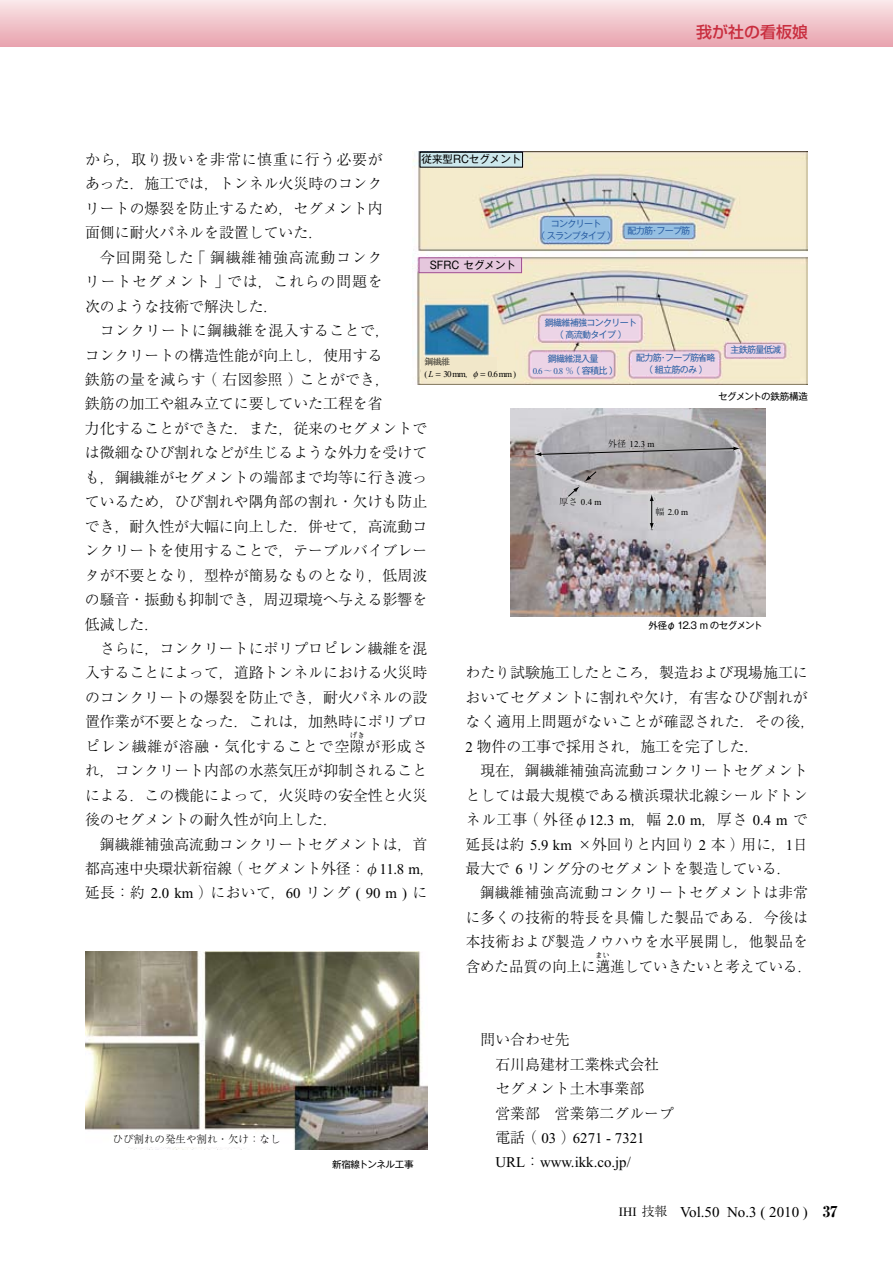
<style>
.page{position:relative;width:893px;height:1263px;background:#fff}
.page>*{position:absolute;margin:0;border:0;box-sizing:border-box;transform-origin:0 0}
.t1{font:500 15.9px "Shin Go Pro";color:#c92e3f}
.t2{font:15px "Times New Roman";color:#000}
.t3{font:300 14.85px/24.5px "Ryumin Pro";color:#000;text-align:justify}
.t4{font:300 14.85px/24.5px "Ryumin Pro";letter-spacing:.035em;color:#000}
.t5{font:14.85px/24.5px "Times New Roman";color:#000}
.t6{font:10.5px "Gothic MB101 Pro";color:#000}
.t7{font:300 10.5px "Ryumin Pro";color:#000}
.t8{font:9.6px "Gothic MB101 Pro";letter-spacing:-.055em;color:#000}
.t9{font:9.6px "Gothic MB101 Pro";letter-spacing:-.08em;color:#000}
.t10{font:9px/12px "Gothic MB101 Pro";letter-spacing:-.075em;color:#295ea3;text-align:center}
.t11{font:9px "Times New Roman";letter-spacing:-.075em;color:#000}
.t12{font:9px "Times New Roman";color:#295ea3}
.t13{font:300 9px "Ryumin Pro";color:#000}
.t14{font:300 7.5px "Ryumin Pro";color:#000}
.s1{font-family:"Ryumin Pro";font-weight:300}
.s2{font-family:"Gothic MB101 Pro"}
.s3{font-style:italic}
.s4{font-family:"Times New Roman";font-weight:400}
.s5{font-size:12.75px}
.s6{font-family:"Ryumin Pro";font-weight:300;font-size:12.75px}
.s7{font-family:"Ryumin Pro";font-weight:800}
</style>
<div class="page">
<div style="left:0;top:0;width:893px;height:47px;background:linear-gradient(to bottom,#fae8e9,#e8a2ad)"></div>
<img style="left:85px;top:952px;width:342px;height:197px">
<div style="left:116px;top:1130px;width:139px;height:17px;background:#fff"></div>
<img style="left:412px;top:152px;width:396px;height:233px">
<div style="left:421px;top:357px;width:76px;height:20px;background:#f1e7c9"></div>
<div style="left:419px;top:258px;width:102px;height:15px;background:#e5c7dd"></div>
<div style="left:419px;top:257px;width:103px;height:16px;border:1px solid #a25092"></div>
<div style="left:420px;top:152px;width:102px;height:15px;background:#cce7ec"></div>
<div style="left:420px;top:152px;width:103px;height:16px;border:1px solid #000"></div>
<div style="left:544px;top:219px;width:64px;height:22px;background:#95bfe2"></div>
<div style="left:626px;top:225px;width:66px;height:12px;background:#95bfe2"></div>
<div style="left:542px;top:317px;width:97px;height:22px;background:#ecd4e6"></div>
<div style="left:532px;top:353px;width:81px;height:22px;background:#ecd4e6"></div>
<div style="left:632px;top:352px;width:85px;height:23px;background:#ecd4e6"></div>
<div style="left:728px;top:344px;width:55px;height:12px;background:#ecd4e6"></div>
<img style="left:510px;top:408px;width:255px;height:209px">
<div style="left:648px;top:494px;width:6px;height:35px;background:#d0d0d2"></div>
<div style="left:651px;top:505px;width:25px;height:12px;background:#d0d0d2"></div>
<svg style="left:650px;top:494px;width:4px;height:36px"></svg>
<div style="left:573px;top:496px;width:25px;height:8px;background:#c5c6c7"></div>
<div style="left:567px;top:495px;width:7px;height:8px;background:#c5c6c7"></div>
<div style="left:629px;top:441px;width:14px;height:7px;background:#b6b4b7"></div>
<div style="left:614px;top:442px;width:14px;height:7px;background:#b5b3b6"></div>
<svg style="left:535px;top:443px;width:205px;height:15px;background:#9e9da1"></svg>
<div style="left:567px;top:486px;width:13px;height:9px;background:#bfbfc3"></div>
<svg style="left:568px;top:471px;width:30px;height:26px"></svg>
<svg style="left:474px;top:377px;width:11px;height:2px"></svg>
<p class="t1" style="left:696px;top:19px;width:113px">我が社の看板娘</p>
<p class="t3" style="left:85px;top:146px;width:299px">から，取り扱いを非常に慎重に行う必要があった．施工では，トンネル火災時のコンクリートの爆裂を防止するため，セグメント内面側に耐火パネルを設置していた．</p>
<p class="t3" style="left:85px;top:244px;width:299px;text-indent:15px">今回開発した「鋼繊維補強高流動コンクリートセグメント」では，これらの問題を次のような技術で解決した．</p>
<p class="t3" style="left:85px;top:317px;width:344px;text-align:left;text-indent:15px">コンクリートに鋼繊維を混入することで，<br>コンクリートの構造性能が向上し，使用する<br>鉄筋の量を減らす（右図参照）ことができ，<br>鉄筋の加工や組み立てに要していた工程を省<br>力化することができた．また，従来のセグメントでは微細なひび割れなどが生じるような外力を受けても，鋼繊維がセグメントの端部まで均等に行き渡っているため，ひび割れや隅角部の割れ・欠けも防止でき，耐久性が大幅に向上した．併せて，高流動コンクリートを使用することで，テーブルバイブレータが不要となり，型枠が簡易なものとなり，低周波の騒音・振動も抑制でき，周辺環境へ与える影響を低減した．</p>
<p class="t3" style="left:85px;top:635px;width:344px;text-indent:15px">さらに，コンクリートにポリプロピレン繊維を混入することによって，道路トンネルにおける火災時のコンクリートの爆裂を防止でき，耐火パネルの設置作業が不要となった．これは，加熱時にポリプロピレン繊維が溶融・気化することで空隙が形成さ</p>
<p class="t6" style="left:421px;top:151px;width:101px">従来型RCセグメント</p>
<p class="t10" style="left:536px;top:216px;width:82px">コンクリート<br>（ スランプタイプ ）</p>
<p class="t10" style="left:627px;top:224px;width:64px">配力筋・フープ筋</p>
<p class="t6" style="left:430px;top:256px;width:88px">SFRC セグメント</p>
<p class="t10" style="left:545px;top:315px;width:94px">鋼繊維補強コンクリート（ 高流動タイプ ）</p>
<p class="t10" style="left:548px;top:351px;width:52px">鋼繊維混入量</p>
<p class="t12" style="left:533px;top:366px;width:87px">0.6 <span class="s1">～</span> 0.8 <span class="s1">％</span> <span class="s2">（ 容積比 ）</span></p>
<p class="t10" style="left:730px;top:343px;width:52px">主鉄筋量低減</p>
<p class="t10" style="left:636px;top:351px;width:81px">配力筋・フープ筋省略（ 組立筋のみ ）</p>
<p class="t13" style="left:424px;top:354px;width:27px">鋼繊維</p>
<p class="t11" style="left:424px;top:369px;width:51px">( <span class="s3">L</span> 30 mm<span class="s1">，</span></p>
<p class="t11" style="left:488px;top:369px;width:30px">0.6 mm )</p>
<p class="t8" style="left:718px;top:388px;width:91px">セグメントの鉄筋構造</p>
<p class="t11" style="left:608px;top:439px;width:48px"><span class="s1">外径</span> 12.3 m</p>
<p class="t11" style="left:559px;top:497px;width:43px"><span class="s1">厚さ</span> 0.4 m</p>
<p class="t11" style="left:655px;top:507px;width:34px"><span class="s1">幅</span> 2.0 m</p>
<p class="t9" style="left:648px;top:618px;width:116px">外径φ 12.3 m のセグメント</p>
<p class="t3" style="left:465px;top:659px;width:351px;text-align:left">わたり試験施工したところ，製造および現場施工においてセグメントに割れや欠け，有害なひび割れがなく適用上問題がないことが確認された．その後，<br><span class="s4">2</span> 物件の工事で採用され，施工を完了した．</p>
<p class="t3" style="left:466px;top:757px;width:344px;text-indent:15px">現在，鋼繊維補強高流動コンクリートセグメントとしては最大規模である横浜環状北線シールドトンネル工事（外径φ<span class="s4">12.3 m</span>，幅 <span class="s4">2.0 m</span>，厚さ <span class="s4">0.4 m</span> で延長は約 <span class="s4">5.9 km</span> ×外回りと内回り <span class="s4">2</span> 本）用に，<span class="s4">1</span>日最大で <span class="s4">6</span> リング分のセグメントを製造している．</p>
<p class="t4" style="left:466px;top:879px;width:348px;text-indent:14px">鋼繊維補強高流動コンクリートセグメントは非常に多くの技術的特長を具備した製品である．今後は本技術および製造ノウハウを水平展開し，他製品を含めた品質の向上に邁進していきたいと考えている．</p>
<p class="t14" style="left:350px;top:729px;width:16px">げき</p>
<p class="t3" style="left:85px;top:757px;width:344px">れ，コンクリート内部の水蒸気圧が抑制されることによる．この機能によって，火災時の安全性と火災後のセグメントの耐久性が向上した．</p>
<p class="t3" style="left:85px;top:831px;width:351px;text-align:center">鋼繊維補強高流動コンクリートセグメントは，首<br>都高速中央環状新宿線（セグメント外径：φ<span class="s4">11.8 m</span>，延長：約 <span class="s4">2.0 km</span> ）において，<span class="s4">60</span> リング <span class="s4">( 90 m )</span> に</p>
<p class="t14" style="left:595px;top:949px;width:16px">まい</p>
<p class="t7" style="left:113px;top:1131px;width:169px">ひび割れの発生や割れ・欠け：なし</p>
<p class="t8" style="left:332px;top:1156px;width:83px">新宿線トンネル工事</p>
<p class="t3" style="left:495px;top:1026px;width:180px;text-align:left;text-indent:-15px">問い合わせ先<br>石川島建材工業株式会社セグメント土木事業部<br>営業部 営業第二グループ</p>
<p class="t5" style="left:495px;top:1126px;width:151px"><span class="s1">電話（</span> 03 <span class="s1">）</span>6271 - 7321<br>URL<span class="s1">：</span>www.ikk.co.jp/</p>
<p class="t2" style="left:619px;top:1203px;width:220px"><span class="s5">IHI</span> <span class="s6">技報</span> Vol.50 No.3 ( 2010 ) <span class="s7">37</span></p>
</div>
